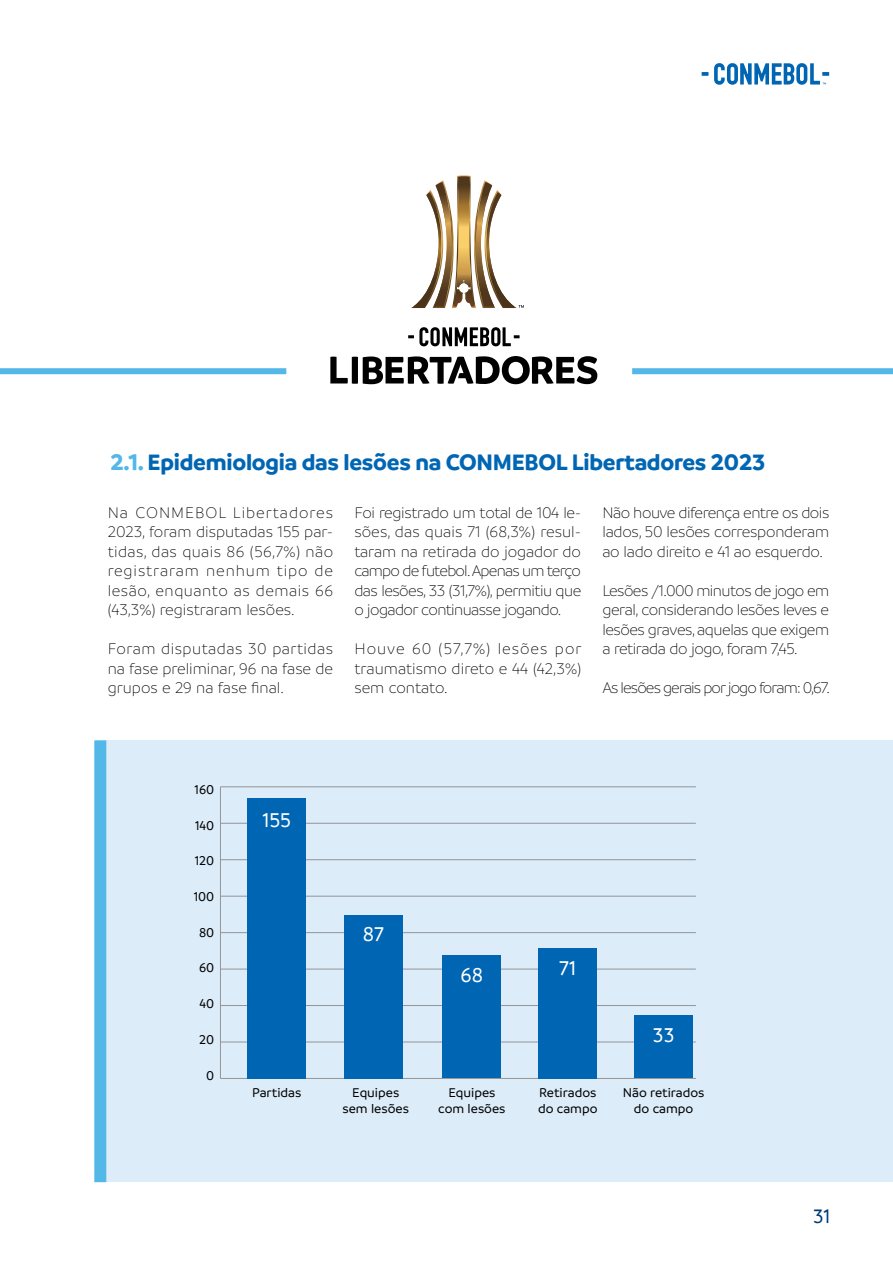
<style>
.page{position:relative;width:893px;height:1263px;background:#fff}
.page>*{position:absolute;margin:0;border:0;box-sizing:border-box;transform-origin:0 0}
.t1{font:700 24px "Branding SF";letter-spacing:-.01em;color:#0066b3}
.t2{font:500 21.45px "Branding SF";color:#fff}
.t3{font:500 21px "Branding SF";color:#003d77}
.t4{font:300 16.5px/19.5px "Branding SF";letter-spacing:-.015em;color:#000;text-align:justify}
.t5{font:300 16.5px "Branding SF";letter-spacing:-.055em;color:#000}
.t6{font:500 13.65px/16.4px "Branding SF";color:#000;text-align:center}
.s1{color:#53b7e8}
</style>
<div class="page">
<svg style="left:702px;top:72px;width:6px;height:4px"></svg>
<svg style="left:714px;top:63px;width:115px;height:22px"></svg>
<div style="left:98px;top:740px;width:795px;height:442px;background:#dcecf9"></div>
<svg style="left:330px;top:356px;width:267px;height:28px"></svg>
<svg style="left:408px;top:327px;width:112px;height:19px"></svg>
<svg style="left:411px;top:175px;width:113px;height:133px"></svg>
<hr style="left:220px;top:1078px;width:476px;height:1px;background:#939598">
<hr style="left:220px;top:1042px;width:476px;height:1px;background:#939598">
<hr style="left:220px;top:1005px;width:476px;height:1px;background:#939598">
<hr style="left:220px;top:969px;width:476px;height:1px;background:#939598">
<hr style="left:220px;top:932px;width:476px;height:1px;background:#939598">
<hr style="left:220px;top:896px;width:476px;height:1px;background:#939598">
<hr style="left:220px;top:859px;width:476px;height:1px;background:#939598">
<hr style="left:220px;top:823px;width:476px;height:1px;background:#939598">
<hr style="left:220px;top:786px;width:476px;height:1px;background:#939598">
<hr style="left:220px;top:787px;width:1px;height:291px;background:#939598">
<div style="left:247px;top:798px;width:59px;height:280px;background:#0066b3"></div>
<div style="left:344px;top:915px;width:59px;height:163px;background:#0066b3"></div>
<div style="left:443px;top:955px;width:58px;height:123px;background:#0066b3"></div>
<div style="left:538px;top:948px;width:59px;height:130px;background:#0066b3"></div>
<div style="left:634px;top:1015px;width:59px;height:63px;background:#0066b3"></div>
<div style="left:94px;top:740px;width:12px;height:442px;background:#53b7e8"></div>
<div style="left:632px;top:368px;width:261px;height:6px;background:#53b7e8"></div>
<div style="left:0;top:368px;width:286px;height:6px;background:#53b7e8"></div>
<h1 class="t1" style="left:111px;top:448px;width:656px"><span class="s1">2.1.</span> Epidemiologia das lesões na CONMEBOL Libertadores 2023</h1>
<p class="t4" style="left:354px;top:503px;width:228px">Foi registrado um total de 104 le&shy;sões, das quais 71 (68,3%) resul&shy;taram na retirada do jogador do campo de futebol. Apenas um terço das lesões, 33 (31,7%), permitiu que o jogador continuasse jogando.</p>
<p class="t4" style="left:354px;top:639px;width:229px">Houve 60 (57,7%) lesões por traumatismo direto e 44 (42,3%) sem contato.</p>
<p class="t4" style="left:602px;top:503px;width:228px">Não houve diferença entre os dois lados, 50 lesões corresponderam ao lado direito e 41 ao esquerdo.</p>
<p class="t4" style="left:602px;top:581px;width:228px">Lesões /1.000 minutos de jogo em geral, considerando lesões leves e lesões graves, aquelas que exigem a retirada do jogo, foram 7,45.</p>
<p class="t5" style="left:602px;top:679px;width:229px">As lesões gerais por jogo foram: 0,67.</p>
<p class="t4" style="left:108px;top:503px;width:227px">Na CONMEBOL Libertadores 2023, foram disputadas 155 par&shy;tidas, das quais 86 (56,7%) não registraram nenhum tipo de lesão, enquanto as demais 66 (43,3%) registraram lesões.</p>
<p class="t4" style="left:108px;top:639px;width:227px">Foram disputadas 30 partidas na fase preliminar, 96 na fase de grupos e 29 na fase final.</p>
<p class="t6" style="left:195px;top:781px;width:21px">160</p>
<p class="t6" style="left:195px;top:817px;width:21px">140</p>
<p class="t6" style="left:195px;top:853px;width:21px">120</p>
<p class="t6" style="left:194px;top:888px;width:22px">100</p>
<p class="t6" style="left:199px;top:924px;width:17px">80</p>
<p class="t6" style="left:199px;top:960px;width:17px">60</p>
<p class="t6" style="left:200px;top:995px;width:16px">40</p>
<p class="t6" style="left:199px;top:1031px;width:17px">20</p>
<p class="t6" style="left:206px;top:1067px;width:10px">0</p>
<h2 class="t2" style="left:262px;top:809px;width:30px">155</h2>
<p class="t6" style="left:252px;top:1084px;width:51px">Partidas</p>
<h2 class="t2" style="left:363px;top:923px;width:23px">87</h2>
<p class="t6" style="left:342px;top:1084px;width:68px">Equipes sem lesões</p>
<h2 class="t2" style="left:461px;top:964px;width:24px">68</h2>
<h2 class="t2" style="left:559px;top:957px;width:18px">71</h2>
<p class="t6" style="left:438px;top:1084px;width:69px">Equipes com lesões</p>
<p class="t6" style="left:538px;top:1084px;width:61px;text-align:left">Retirados do campo</p>
<h2 class="t2" style="left:653px;top:1024px;width:23px">33</h2>
<p class="t6" style="left:623px;top:1084px;width:83px">Não retirados do campo</p>
<p class="t3" style="left:813px;top:1205px;width:19px">31</p>
</div>
